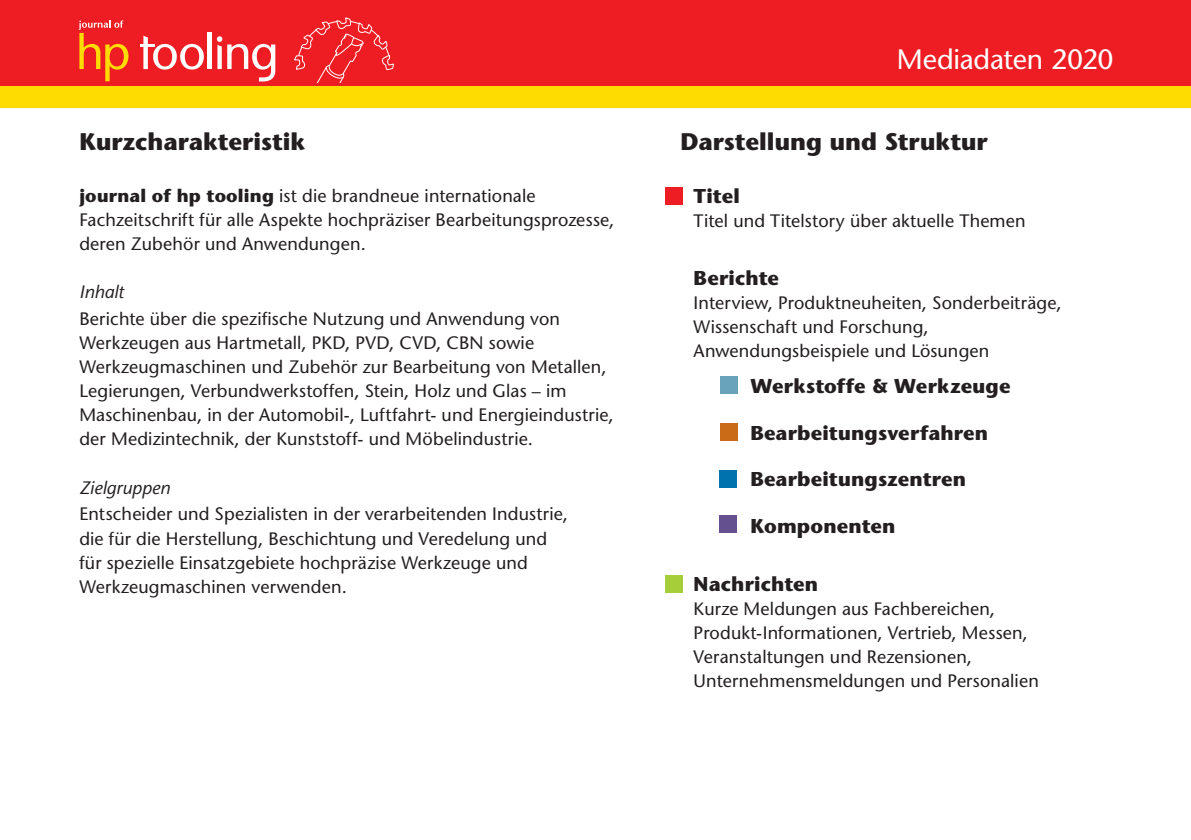
<style>
.page{position:relative;width:1191px;height:840px;background:#fff}
.page>*{position:absolute;margin:0;border:0;box-sizing:border-box;transform-origin:0 0}
.t1{font:28px "Stone Sans";letter-spacing:-.01em;color:#fff}
.t2{font:700 24px "Stone Sans";letter-spacing:-.005em;color:#231f20}
.t3{font:700 20px "Stone Sans";letter-spacing:.005em;color:#231f20}
.t4{font:18px/24px "Stone Sans";letter-spacing:.01em;color:#231f20}
.t5{font:italic 18px "Stone Sans";letter-spacing:.005em;color:#231f20}
.s1{font-weight:700}
</style>
<div class="page">
<div style="left:0;top:82px;width:1191px;height:26px;background:#ffdc01"></div>
<div style="left:0;top:0;width:1191px;height:85px;background:#ee1d23"></div>
<svg style="left:294px;top:17px;width:100px;height:65px"></svg>
<hr style="left:208px;top:33px;width:4px;height:36px;background:#fff">
<hr style="left:140px;top:44px;width:14px;height:3px;background:#fff">
<svg style="left:143px;top:35px;width:61px;height:35px"></svg>
<svg style="left:217px;top:36px;width:58px;height:46px"></svg>
<svg style="left:79px;top:20px;width:49px;height:61px"></svg>
<div style="left:665px;top:187px;width:17px;height:17px;background:#ee1d23"></div>
<div style="left:665px;top:575px;width:17px;height:17px;background:#a6ce39"></div>
<div style="left:720px;top:423px;width:17px;height:17px;background:#ca6c17"></div>
<div style="left:719px;top:470px;width:17px;height:17px;background:#0073ae"></div>
<div style="left:719px;top:515px;width:17px;height:17px;background:#64508e"></div>
<div style="left:720px;top:376px;width:17px;height:17px;background:#69a2bb"></div>
<h2 class="t2" style="left:79px;top:126px;width:228px">Kurzcharakteristik</h2>
<p class="t4" style="left:79px;top:183px;width:536px"><span class="s1">journal of hp tooling</span> ist die brandneue internationale<br>Fachzeitschrift für alle Aspekte hochpräziser Bearbeitungsprozesse, deren Zubehör und Anwendungen.</p>
<p class="t5" style="left:79px;top:280px;width:46px">Inhalt</p>
<p class="t4" style="left:79px;top:306px;width:536px">Berichte über die spezifische Nutzung und Anwendung von Werkzeugen aus Hartmetall, PKD, PVD, CVD, CBN sowie Werkzeugmaschinen und Zubehör zur Bearbeitung von Metallen, Legierungen, Verbundwerkstoffen, Stein, Holz und Glas – im Maschinenbau, in der Automobil-, Luftfahrt- und Energieindustrie, der Medizintechnik, der Kunststoff- und Möbelindustrie.</p>
<p class="t5" style="left:79px;top:476px;width:92px">Zielgruppen</p>
<p class="t4" style="left:79px;top:501px;width:490px">Entscheider und Spezialisten in der verarbeitenden Industrie, die für die Herstellung, Beschichtung und Veredelung und für spezielle Einsatzgebiete hochpräzise Werkzeuge und Werkzeugmaschinen verwenden.</p>
<h1 class="t1" style="left:896px;top:42px;width:218px">Mediadaten 2020</h1>
<h2 class="t2" style="left:680px;top:126px;width:309px">Darstellung und Struktur</h2>
<p class="t3" style="left:693px;top:183px;width:48px">Titel</p>
<p class="t4" style="left:693px;top:209px;width:333px">Titel und Titelstory über aktuelle Themen</p>
<p class="t3" style="left:693px;top:265px;width:87px">Berichte</p>
<p class="t4" style="left:693px;top:291px;width:369px">Interview, Produktneuheiten, Sonderbeiträge,<br>Wissenschaft und Forschung,<br>Anwendungsbeispiele und Lösungen</p>
<p class="t3" style="left:750px;top:373px;width:262px">Werkstoffe &amp; Werkzeuge</p>
<p class="t3" style="left:750px;top:419px;width:239px">Bearbeitungsverfahren</p>
<p class="t3" style="left:750px;top:466px;width:217px">Bearbeitungszentren</p>
<p class="t3" style="left:750px;top:513px;width:147px">Komponenten</p>
<p class="t3" style="left:693px;top:571px;width:126px">Nachrichten</p>
<p class="t4" style="left:693px;top:596px;width:347px">Kurze Meldungen aus Fachbereichen, Produkt-Informationen, Vertrieb, Messen, Veranstaltungen und Rezensionen, Unternehmensmeldungen und Personalien</p>
</div>
